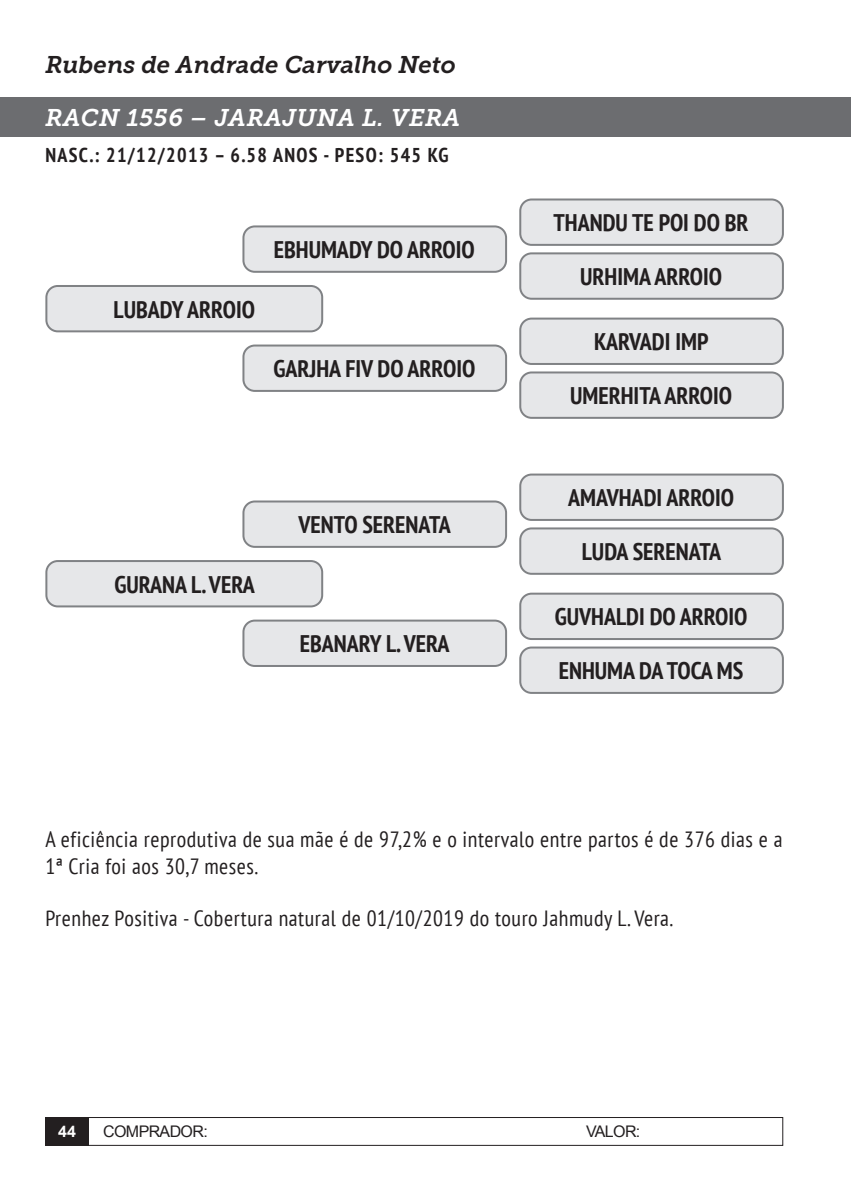
<style>
.page{position:relative;width:851px;height:1191px;background:#fff}
.page>*{position:absolute;margin:0;border:0;box-sizing:border-box;transform-origin:0 0}
.t1{font:700 condensed 24px "PT Sans";color:#231f20}
.t2{font:italic 24px "Museo Slab 700";color:#231f20}
.t3{font:italic 24px "Museo Slab 700";letter-spacing:.025em;color:#fff}
.t4{font:condensed 22px/26.4px "PT Sans";letter-spacing:.025em;color:#231f20}
.t5{font:700 condensed 20px "PT Sans";letter-spacing:.065em;color:#231f20}
.t6{font:16px "Arial";letter-spacing:-.04em;color:#231f20}
.t7{font:700 16px "Arial";color:#fff}
</style>
<div class="page">
<div style="left:45px;top:1117px;width:737px;height:28px;border:1px solid #231f20"></div>
<div style="left:45px;top:1117px;width:44px;height:28px;background:#231f20"></div>
<div style="left:0;top:97px;width:850px;height:40px;background:#6c6d70"></div>
<div style="left:46px;top:286px;width:276px;height:45px;background:#e6e7e9;border-radius:11px"></div>
<div style="left:45px;top:285px;width:278px;height:47px;border:2px solid #808285;border-radius:11px"></div>
<div style="left:46px;top:561px;width:276px;height:45px;background:#e6e7e9;border-radius:11px"></div>
<div style="left:45px;top:560px;width:278px;height:47px;border:2px solid #808285;border-radius:11px"></div>
<div style="left:243px;top:226px;width:263px;height:46px;background:#e6e7e9;border-radius:11px"></div>
<div style="left:242px;top:225px;width:265px;height:48px;border:2px solid #808285;border-radius:11px"></div>
<div style="left:243px;top:501px;width:263px;height:46px;background:#e6e7e9;border-radius:11px"></div>
<div style="left:242px;top:500px;width:265px;height:48px;border:2px solid #808285;border-radius:11px"></div>
<div style="left:520px;top:199px;width:262px;height:46px;background:#e6e7e9;border-radius:11px"></div>
<div style="left:519px;top:198px;width:264px;height:48px;border:2px solid #808285;border-radius:11px"></div>
<div style="left:520px;top:474px;width:262px;height:46px;background:#e6e7e9;border-radius:11px"></div>
<div style="left:519px;top:473px;width:264px;height:48px;border:2px solid #808285;border-radius:11px"></div>
<div style="left:520px;top:318px;width:262px;height:46px;background:#e6e7e9;border-radius:11px"></div>
<div style="left:519px;top:317px;width:264px;height:48px;border:2px solid #808285;border-radius:11px"></div>
<div style="left:520px;top:593px;width:262px;height:46px;background:#e6e7e9;border-radius:11px"></div>
<div style="left:519px;top:592px;width:264px;height:48px;border:2px solid #808285;border-radius:11px"></div>
<div style="left:520px;top:253px;width:262px;height:46px;background:#e6e7e9;border-radius:11px"></div>
<div style="left:519px;top:252px;width:264px;height:48px;border:2px solid #808285;border-radius:11px"></div>
<div style="left:520px;top:528px;width:262px;height:46px;background:#e6e7e9;border-radius:11px"></div>
<div style="left:519px;top:527px;width:264px;height:48px;border:2px solid #808285;border-radius:11px"></div>
<div style="left:520px;top:372px;width:262px;height:46px;background:#e6e7e9;border-radius:11px"></div>
<div style="left:519px;top:371px;width:264px;height:48px;border:2px solid #808285;border-radius:11px"></div>
<div style="left:520px;top:647px;width:262px;height:46px;background:#e6e7e9;border-radius:11px"></div>
<div style="left:519px;top:646px;width:264px;height:48px;border:2px solid #808285;border-radius:11px"></div>
<div style="left:243px;top:345px;width:263px;height:46px;background:#e6e7e9;border-radius:11px"></div>
<div style="left:242px;top:344px;width:265px;height:48px;border:2px solid #808285;border-radius:11px"></div>
<div style="left:243px;top:620px;width:263px;height:46px;background:#e6e7e9;border-radius:11px"></div>
<div style="left:242px;top:619px;width:265px;height:48px;border:2px solid #808285;border-radius:11px"></div>
<p class="t2" style="left:45px;top:52px;width:412px">Rubens de Andrade Carvalho Neto</p>
<p class="t3" style="left:45px;top:104px;width:416px">RACN 1556 – JARAJUNA L. VERA</p>
<p class="t5" style="left:45px;top:141px;width:404px">NASC.: 21/12/2013 – 6.58 ANOS - PESO: 545 KG</p>
<p class="t1" style="left:113px;top:293px;width:143px">LUBADY ARROIO</p>
<p class="t1" style="left:274px;top:234px;width:203px">EBHUMADY DO ARROIO</p>
<p class="t1" style="left:273px;top:353px;width:203px">GARJHA FIV DO ARROIO</p>
<p class="t1" style="left:114px;top:568px;width:142px">GURANA L. VERA</p>
<p class="t1" style="left:298px;top:509px;width:154px">VENTO SERENATA</p>
<p class="t1" style="left:300px;top:628px;width:151px">EBANARY L. VERA</p>
<p class="t1" style="left:553px;top:207px;width:196px">THANDU TE POI DO BR</p>
<p class="t1" style="left:580px;top:261px;width:143px">URHIMA ARROIO</p>
<p class="t1" style="left:594px;top:326px;width:116px">KARVADI IMP</p>
<p class="t1" style="left:570px;top:380px;width:164px">UMERHITA ARROIO</p>
<p class="t1" style="left:568px;top:482px;width:167px">AMAVHADI ARROIO</p>
<p class="t1" style="left:581px;top:536px;width:141px">LUDA SERENATA</p>
<p class="t1" style="left:554px;top:601px;width:194px">GUVHALDI DO ARROIO</p>
<p class="t1" style="left:558px;top:655px;width:186px">ENHUMA DA TOCA MS</p>
<p class="t4" style="left:45px;top:825px;width:738px">A eficiência reprodutiva de sua mãe é de 97,2% e o intervalo entre partos é de 376 dias e a<br>1ª Cria foi aos 30,7 meses.</p>
<p class="t4" style="left:45px;top:905px;width:629px">Prenhez Positiva - Cobertura natural de 01/10/2019 do touro Jahmudy L. Vera.</p>
<p class="t7" style="left:58px;top:1121px;width:19px">44</p>
<p class="t6" style="left:103px;top:1121px;width:106px">COMPRADOR:</p>
<p class="t6" style="left:586px;top:1121px;width:56px">VALOR:</p>
</div>
